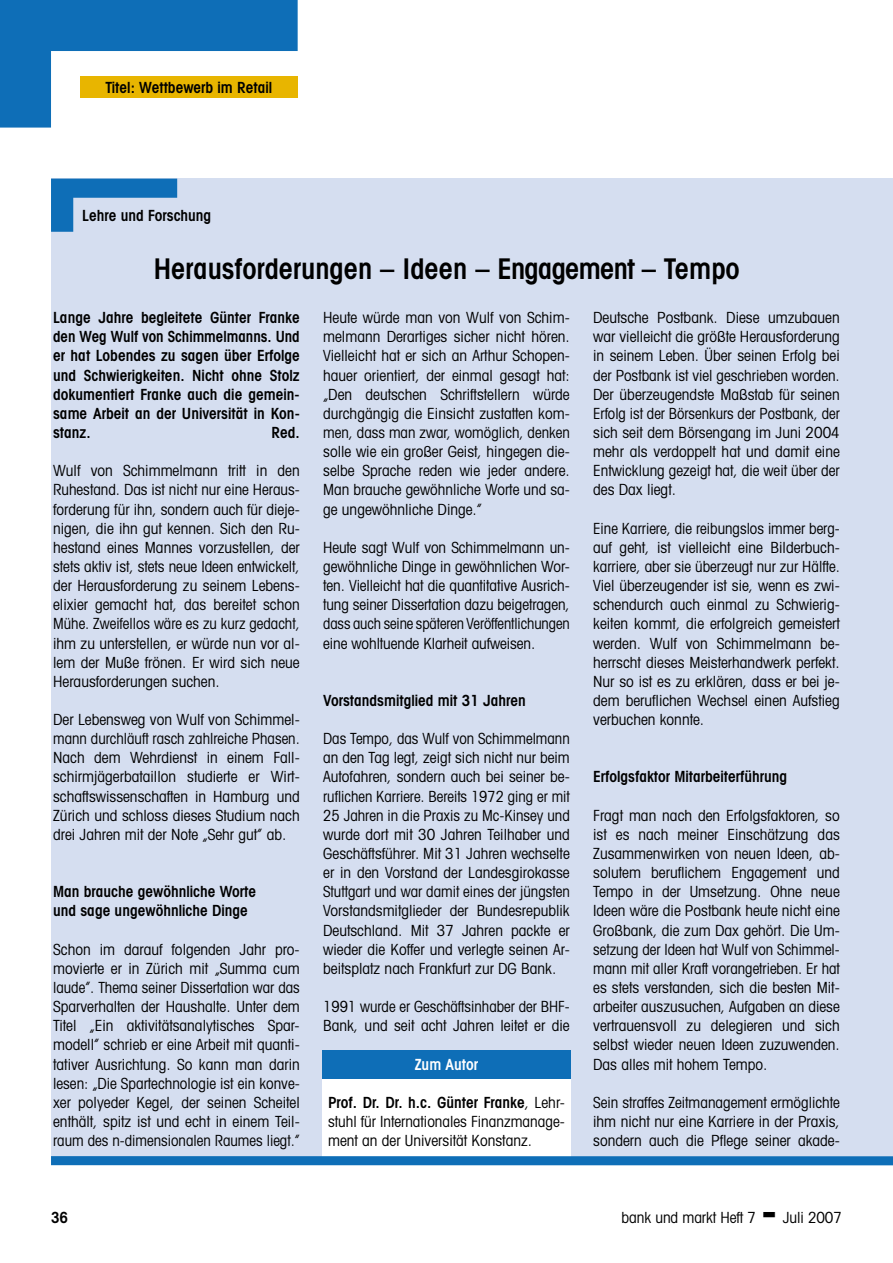
<style>
.page{position:relative;width:893px;height:1263px;background:#fff}
.page>*{position:absolute;margin:0;border:0;box-sizing:border-box;transform-origin:0 0}
.Kasten_16mg_Headline{font:600 condensed 28.5px "Avant Garde";color:#000}
.Fließtext{font:condensed 15.3px/19.2px "Avant Garde";color:#000;text-align:justify}
.Fließtext-2{font:600 condensed 15.3px/19.2px "Avant Garde";color:#000;text-align:justify}
.Zwischenüberschrift{font:600 condensed 15.3px/19.2px "Avant Garde";color:#000}
.Fließtext_ohne_Grund{font:600 condensed 15.3px "Avant Garde";color:#000}
.Fließtext_ohne_Grund-2{font:condensed 15.3px "Avant Garde";letter-spacing:-.005em;color:#000}
.Fließtext_halbfett{font:600 condensed 15.3px "Avant Garde";color:#fff}
.s1{font-weight:600}
</style>
<div class="page">
<svg style="left:0;top:0;width:298px;height:128px"></svg>
<div style="left:51px;top:179px;width:842px;height:978px;background:#d5def0"></div>
<svg style="left:51px;top:179px;width:126px;height:53px"></svg>
<div style="left:322px;top:1076px;width:249px;height:92px;background:#fff"></div>
<div style="left:322px;top:1050px;width:249px;height:28px;background:#0e6eb7"></div>
<div style="left:51px;top:1156px;width:842px;height:9px;background:#0e6eb7"></div>
<p class="Fließtext_ohne_Grund" style="left:106px;top:79px;width:168px">Titel: Wettbewerb im Retail</p>
<p class="Fließtext_ohne_Grund" style="left:82px;top:207px;width:130px">Lehre und Forschung</p>
<p class="Kasten_16mg_Headline" style="left:154px;top:251px;width:587px">Herausforderungen – Ideen – Engagement – Tempo</p>
<p class="Fließtext-2" style="left:53px;top:308px;width:248px">Lange Jahre begleitete Günter Franke den Weg Wulf von Schimmelmanns. Und er hat Lobendes zu sagen über Erfolge und Schwierigkeiten. Nicht ohne Stolz dokumentiert Franke auch die gemein&shy;same Arbeit an der Universität in Kon&shy;stanz.</p>
<p class="Fließtext-2" style="left:272px;top:423px;width:30px">Red.</p>
<p class="Fließtext" style="left:53px;top:461px;width:248px">Wulf von Schimmelmann tritt in den Ruhestand. Das ist nicht nur eine Heraus&shy;forderung für ihn, sondern auch für dieje&shy;nigen, die ihn gut kennen. Sich den Ru&shy;hestand eines Mannes vorzustellen, der stets aktiv ist, stets neue Ideen entwickelt, der Herausforderung zu seinem Lebens&shy;elixier gemacht hat, das bereitet schon Mühe. Zweifellos wäre es zu kurz gedacht, ihm zu unterstellen, er würde nun vor al&shy;lem der Muße frönen. Er wird sich neue Heraus-forderungen suchen.</p>
<p class="Fließtext" style="left:53px;top:710px;width:248px">Der Lebensweg von Wulf von Schimmel&shy;mann durchläuft rasch zahlreiche Phasen.<br>Nach dem Wehrdienst in einem Fall&shy;schirmjägerbataillon studierte er Wirt&shy;schaftswissenschaften in Hamburg und Zürich und schloss dieses Studium nach drei Jahren mit der Note „Sehr gut” ab.</p>
<p class="Zwischenüberschrift" style="left:53px;top:882px;width:205px">Man brauche gewöhnliche Worte und sage ungewöhnliche Dinge</p>
<p class="Fließtext" style="left:53px;top:939px;width:248px">Schon im darauf folgenden Jahr pro&shy;movierte er in Zürich mit „Summa cum laude”. Thema seiner Dissertation war das Sparverhalten der Haushalte. Unter dem Titel „Ein aktivitätsanalytisches Spar&shy;mo-dell” schrieb er eine Arbeit mit quanti&shy;tativer Ausrichtung. So kann man darin lesen: „Die Spartechnologie ist ein konve&shy;xer polyeder Kegel, der seinen Scheitel enthält, spitz ist und echt in einem Teil&shy;raum des n-dimensionalen Raumes liegt.”</p>
<p class="Fließtext" style="left:323px;top:308px;width:248px">Heute würde man von Wulf von Schim&shy;melmann Derartiges sicher nicht hören.<br>Vielleicht hat er sich an Arthur Schopen&shy;hauer orientiert, der einmal gesagt hat: „Den deutschen Schriftstellern würde durchgängig die Einsicht zustatten kom&shy;men, dass man zwar, womöglich, denken solle wie ein großer Geist, hingegen die&shy;selbe Sprache reden wie jeder andere.<br>Man brauche gewöhnliche Worte und sa&shy;ge ungewöhnliche Dinge.”</p>
<p class="Fließtext" style="left:323px;top:537px;width:248px">Heute sagt Wulf von Schimmelmann un&shy;gewöhnliche Dinge in gewöhnlichen Wor&shy;ten. Vielleicht hat die quantitative Ausrich&shy;tung seiner Dissertation dazu beigetragen, dass auch seine späteren Ver-öffentlichungen eine wohltuende Klarheit aufweisen.</p>
<p class="Zwischenüberschrift" style="left:323px;top:691px;width:204px">Vorstandsmitglied mit 31 Jahren</p>
<p class="Fließtext" style="left:323px;top:729px;width:248px">Das Tempo, das Wulf von Schimmelmann an den Tag legt, zeigt sich nicht nur beim Autofahren, sondern auch bei seiner be&shy;ruflichen Karriere. Bereits 1972 ging er mit 25 Jahren in die Praxis zu Mc-Kinsey und wurde dort mit 30 Jahren Teilhaber und Geschäftsführer. Mit 31 Jahren wechselte er in den Vorstand der Landesgirokasse Stuttgart und war damit eines der jüngsten Vorstandsmitglieder der Bundesrepublik Deutschland. Mit 37 Jahren packte er wieder die Koffer und verlegte seinen Ar&shy;beitsplatz nach Frankfurt zur DG Bank.</p>
<p class="Fließtext" style="left:323px;top:997px;width:248px">1991 wurde er Geschäftsinhaber der BHF-<br>Bank, und seit acht Jahren leitet er die</p>
<p class="Fließtext_halbfett" style="left:415px;top:1055px;width:65px">Zum Autor</p>
<p class="Fließtext" style="left:328px;top:1092px;width:238px"><span class="s1">Prof. Dr. Dr. h.c. Günter Franke</span>, Lehr&shy;stuhl für Internationales Finanzmanage&shy;ment an der Universität Konstanz.</p>
<p class="Fließtext" style="left:593px;top:308px;width:248px">Deutsche Postbank. Diese umzubauen war vielleicht die größte Herausforderung in seinem Leben. Über seinen Erfolg bei der Postbank ist viel geschrieben worden.<br>Der überzeugendste Maßstab für seinen Erfolg ist der Börsenkurs der Postbank, der sich seit dem Börsengang im Juni 2004 mehr als verdoppelt hat und damit eine Entwicklung gezeigt hat, die weit über der des Dax liegt.</p>
<p class="Fließtext" style="left:593px;top:518px;width:248px">Eine Karriere, die reibungslos immer berg&shy;auf geht, ist vielleicht eine Bilderbuch&shy;karriere, aber sie überzeugt nur zur Hälfte.<br>Viel überzeugender ist sie, wenn es zwi&shy;schendurch auch einmal zu Schwierig&shy;keiten kommt, die erfolgreich gemeistert werden. Wulf von Schimmelmann be&shy;herrscht dieses Meisterhandwerk perfekt.<br>Nur so ist es zu erklären, dass er bei je&shy;dem beruf-l ichen Wechsel einen Aufstieg verbuchen konnte.</p>
<p class="Zwischenüberschrift" style="left:593px;top:767px;width:195px">Erfolgsfaktor Mitarbeiterführung</p>
<p class="Fließtext" style="left:593px;top:805px;width:248px">Fragt man nach den Erfolgsfaktoren, so ist es nach meiner Einschätzung das Zusammenwirken von neuen Ideen, ab&shy;solutem beruflichem Engagement und Tempo in der Umsetzung. Ohne neue Ideen wäre die Postbank heute nicht eine Großbank, die zum Dax gehört. Die Um&shy;setzung der Ideen hat Wulf von Schimmel&shy;mann mit aller Kraft vorangetrieben. Er hat es stets verstanden, sich die besten Mit&shy;arbeiter auszusuchen, Aufgaben an diese vertrauensvoll zu delegieren und sich selbst wieder neuen Ideen zuzuwenden.<br>Das alles mit hohem Tempo.</p>
<p class="Fließtext" style="left:593px;top:1092px;width:248px">Sein straffes Zeitmanagement ermöglichte ihm nicht nur eine Karriere in der Praxis, sondern auch die Pflege seiner akade-</p>
<p class="Fließtext_ohne_Grund" style="left:51px;top:1208px;width:19px">36</p>
<p class="Fließtext_ohne_Grund-2" style="left:622px;top:1207px;width:136px">bank und markt Heft 7</p>
<p class="Fließtext_ohne_Grund-2" style="left:783px;top:1207px;width:61px">Juli 2007</p>
</div>
